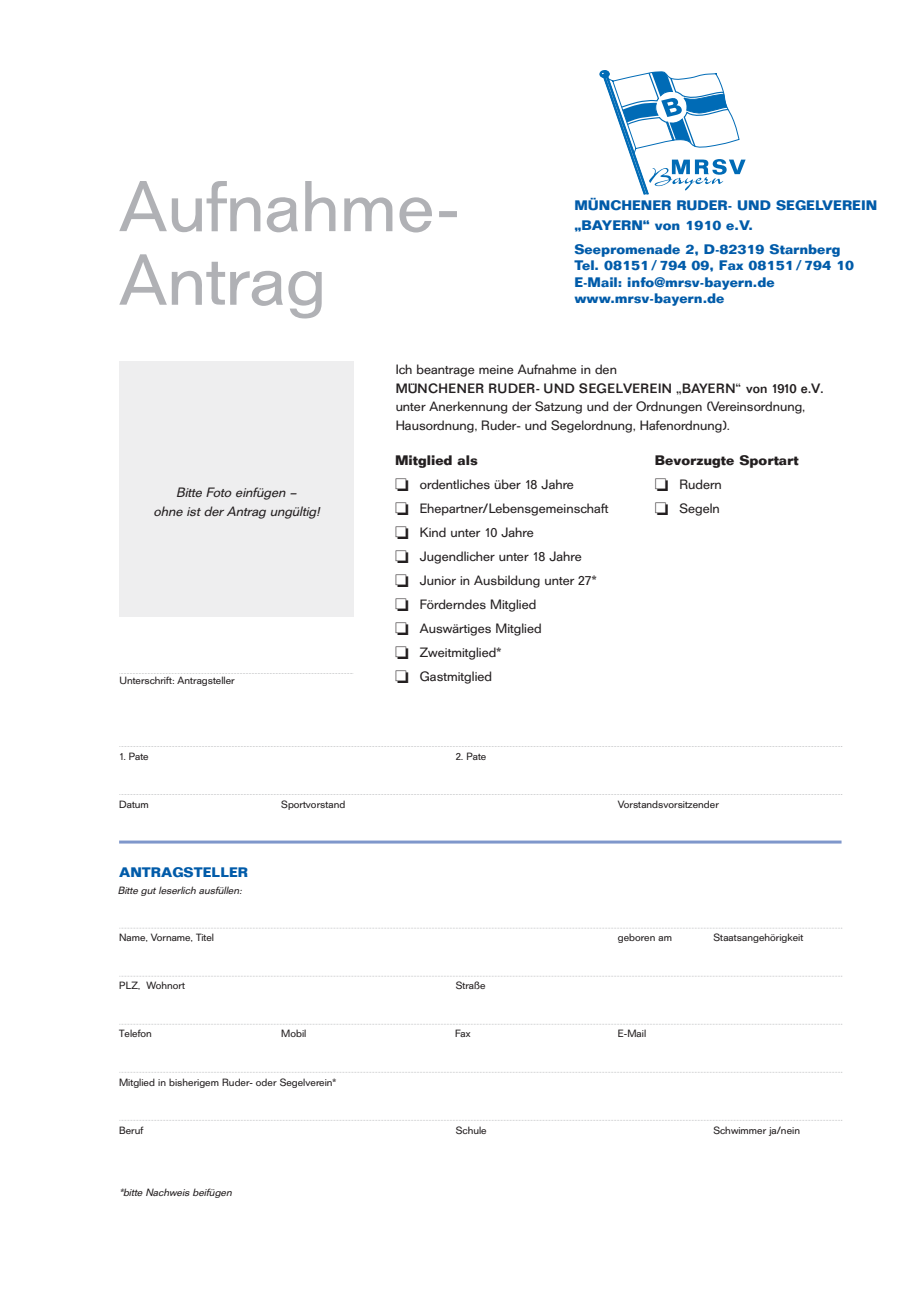
<style>
.page{position:relative;width:919px;height:1289px;background:#fff}
.page>*{position:absolute;margin:0;border:0;box-sizing:border-box;transform-origin:0 0}
.t1{font:13.5px/24px "Folio BQ";color:#231f20}
.t2{font:700 13.5px/16.2px "Folio";color:#015ba9}
.t3{font:500 13.5px "Folio BQ";letter-spacing:.04em;color:#231f20}
.t4{font:italic 13.5px/18.9px "Folio BQ";color:#231f20;text-align:center}
.t5{font:700 13.5px "Folio";color:#231f20}
.t6{font:10.5px "Folio BQ";color:#231f20}
.t7{font:italic 10.5px "Folio BQ";color:#231f20}
</style>
<div class="page">
<svg style="left:122px;top:927px;width:720px;height:1px"></svg>
<svg style="left:122px;top:975px;width:720px;height:1px"></svg>
<svg style="left:599px;top:70px;width:146px;height:124px"></svg>
<svg style="left:119px;top:181px;width:338px;height:51px"></svg>
<svg style="left:119px;top:254px;width:202px;height:64px"></svg>
<div style="left:119px;top:361px;width:234px;height:256px;background:#eeeeef"></div>
<svg style="left:119px;top:673px;width:234px;height:1px"></svg>
<hr style="left:119px;top:840px;width:722px;height:3px;background:#7f97cb">
<svg style="left:119px;top:746px;width:723px;height:1px"></svg>
<svg style="left:119px;top:794px;width:723px;height:1px"></svg>
<p class="t4" style="left:153px;top:483px;width:171px">Bitte Foto einfügen –<br>ohne ist der Antrag ungültig!</p>
<p class="t6" style="left:119px;top:674px;width:117px">Unterschrift: Antragsteller</p>
<p class="t2" style="left:574px;top:194px;width:304px;line-height:20.7px">MÜNCHENER RUDER- UND SEGELVEREIN „BAYERN“ von 1910 e.V.</p>
<p class="t2" style="left:574px;top:241px;width:281px">Seepromenade 2, D-82319 Starnberg<br>Tel. 08151/794 09, Fax 08151/794 10<br>E-Mail: info@mrsv-bayern.de www.mrsv-bayern.de</p>
<p class="t1" style="left:395px;top:357px;width:223px">Ich beantrage meine Aufnahme in den</p>
<p class="t3" style="left:395px;top:380px;width:429px">MÜNCHENER RUDER- UND SEGELVEREIN „BAYERN“ von 1910 e.V.</p>
<p class="t1" style="left:395px;top:397px;width:411px;line-height:18.9px">unter Anerkennung der Satzung und der Ordnungen (Vereinsordnung,<br>Hausordnung, Ruder- und Segelordnung, Hafenordnung).</p>
<p class="t5" style="left:654px;top:451px;width:145px">Bevorzugte Sportart</p>
<p class="t1" style="left:654px;top:472px;width:69px">❏ Rudern ❏ Segeln</p>
<p class="t5" style="left:395px;top:451px;width:84px">Mitglied als</p>
<p class="t1" style="left:395px;top:472px;width:215px">❏ ordentliches über 18 Jahre<br>❏ Ehepartner/Lebensgemeinschaft ❏ Kind unter 10 Jahre<br>❏ Jugendlicher unter 18 Jahre<br>❏ Junior in Ausbildung unter 27* ❏ Förderndes Mitglied<br>❏ Auswärtiges Mitglied<br>❏ Zweitmitglied*<br>❏ Gastmitglied</p>
<p class="t6" style="left:119px;top:750px;width:31px">1. Pate</p>
<p class="t6" style="left:456px;top:750px;width:32px">2. Pate</p>
<p class="t6" style="left:119px;top:798px;width:31px">Datum</p>
<p class="t6" style="left:281px;top:798px;width:66px">Sportvorstand</p>
<p class="t6" style="left:618px;top:798px;width:102px">Vorstandsvorsitzender</p>
<p class="t2" style="left:119px;top:864px;width:130px">ANTRAGSTELLER</p>
<p class="t7" style="left:118px;top:885px;width:128px">Bitte gut leserlich ausfüllen:</p>
<p class="t6" style="left:119px;top:932px;width:96px">Name, Vorname, Titel</p>
<p class="t6" style="left:618px;top:932px;width:56px">geboren am</p>
<p class="t6" style="left:713px;top:932px;width:91px">Staatsangehörigkeit</p>
<p class="t6" style="left:119px;top:980px;width:67px">PLZ, Wohnort</p>
<p class="t6" style="left:456px;top:980px;width:31px">Straße</p>
<p class="t6" style="left:119px;top:1028px;width:34px">Telefon</p>
<p class="t6" style="left:281px;top:1028px;width:27px">Mobil</p>
<p class="t6" style="left:455px;top:1028px;width:17px">Fax</p>
<p class="t6" style="left:618px;top:1028px;width:30px">E-Mail</p>
<p class="t6" style="left:119px;top:1076px;width:219px">Mitglied in bisherigem Ruder- oder Segelverein*</p>
<p class="t6" style="left:119px;top:1124px;width:26px">Beruf</p>
<p class="t6" style="left:456px;top:1124px;width:32px">Schule</p>
<p class="t6" style="left:713px;top:1124px;width:88px">Schwimmer ja/nein</p>
<p class="t7" style="left:119px;top:1186px;width:116px">*bitte Nachweis beifügen</p>
</div>
